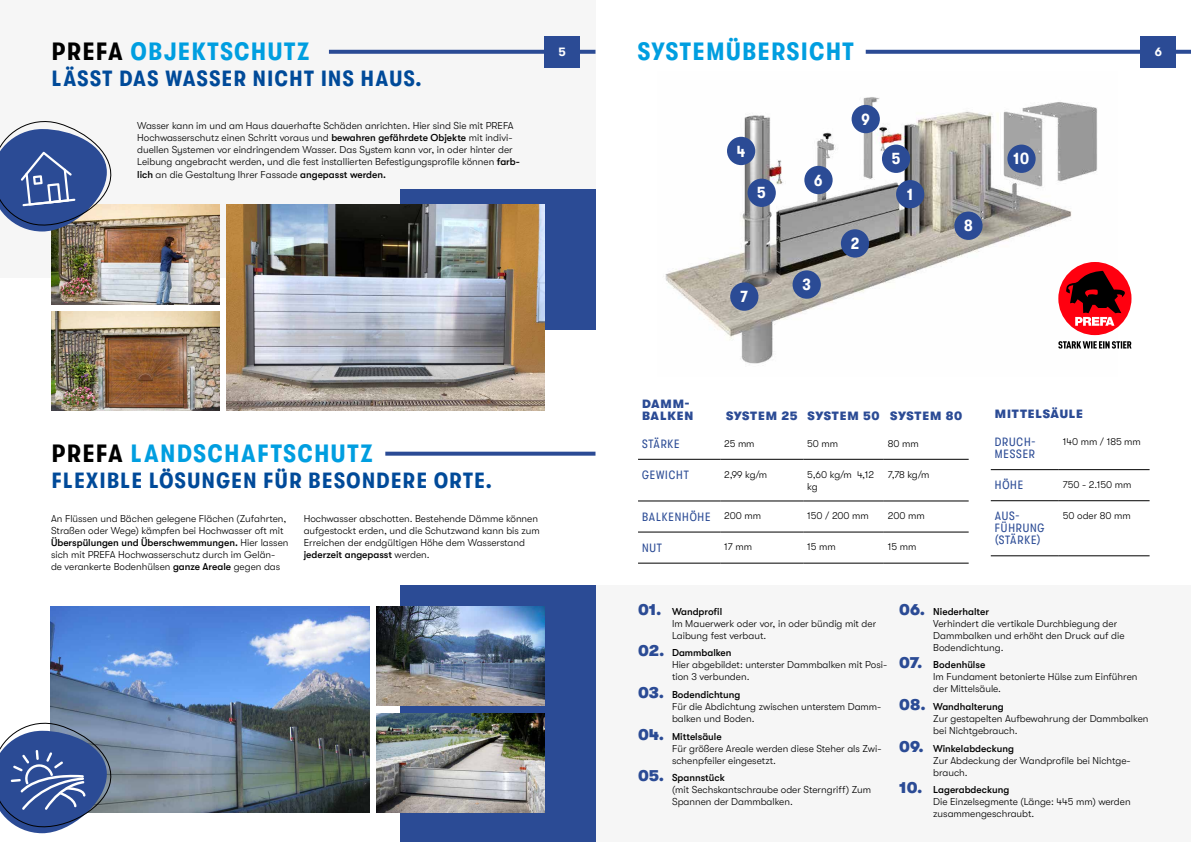
<style>
.page{position:relative;width:1191px;height:842px;background:#fff}
.page>*{position:absolute;margin:0;border:0;box-sizing:border-box;transform-origin:0 0}
.t1{font:700 condensed 25px "GT Walsheim Pro";letter-spacing:.07em;color:#009ee0}
.t2{font:700 condensed 22px "GT Walsheim Pro";letter-spacing:.07em;color:#004a99}
.t3{font:700 condensed 16px "GT Walsheim Pro";color:#fff}
.t4{font:condensed 12px/12px "GT Walsheim Pro";letter-spacing:.07em;color:#2b4b95}
.t5{font:900 12px/12px "GT Walsheim Pro";letter-spacing:.07em;color:#2b4b95}
.t6{font:700 12px "GT Walsheim Pro";color:#fff}
.t7{font:300 10px/12px "GT Walsheim Pro";color:#000}
.s1{color:#000}
.s2{font-weight:500}
.s3{font-weight:300;font-stretch:normal;font-size:10px;color:#000}
.s4{font-weight:900;font-size:16px;color:#2b4b95}
</style>
<div class="page">
<div style="left:0;top:0;width:595px;height:278px;background:#f6f6f6"></div>
<div style="left:595px;top:585px;width:596px;height:257px;background:#f6f6f6"></div>
<div style="left:400px;top:585px;width:195px;height:257px;background:#2b4b95"></div>
<div style="left:400px;top:189px;width:195px;height:141px;background:#2b4b95"></div>
<img style="left:226px;top:205px;width:318px;height:206px">
<img style="left:51px;top:607px;width:318px;height:206px">
<img style="left:51px;top:205px;width:168px;height:99px">
<img style="left:376px;top:607px;width:168px;height:99px">
<img style="left:51px;top:311px;width:168px;height:100px">
<img style="left:376px;top:713px;width:168px;height:100px">
<svg style="left:865px;top:50px;width:326px;height:4px"></svg>
<svg style="left:329px;top:50px;width:266px;height:4px"></svg>
<svg style="left:385px;top:452px;width:210px;height:4px"></svg>
<svg style="left:0;top:121px;width:117px;height:110px"></svg>
<svg style="left:0;top:717px;width:117px;height:116px"></svg>
<img style="left:665px;top:97px;width:452px;height:267px">
<hr style="left:638px;top:459px;width:82px;height:1px;background:#000">
<hr style="left:720px;top:459px;width:83px;height:1px;background:#000">
<hr style="left:803px;top:459px;width:81px;height:1px;background:#000">
<hr style="left:884px;top:459px;width:84px;height:1px;background:#000">
<hr style="left:638px;top:501px;width:82px;height:1px;background:#000">
<hr style="left:720px;top:501px;width:83px;height:1px;background:#000">
<hr style="left:803px;top:501px;width:81px;height:1px;background:#000">
<hr style="left:884px;top:501px;width:84px;height:1px;background:#000">
<hr style="left:638px;top:532px;width:82px;height:1px;background:#000">
<hr style="left:720px;top:532px;width:83px;height:1px;background:#000">
<hr style="left:803px;top:532px;width:81px;height:1px;background:#000">
<hr style="left:884px;top:532px;width:84px;height:1px;background:#000">
<hr style="left:638px;top:563px;width:82px;height:1px;background:#000">
<hr style="left:720px;top:563px;width:83px;height:1px;background:#000">
<hr style="left:803px;top:563px;width:81px;height:1px;background:#000">
<hr style="left:884px;top:563px;width:84px;height:1px;background:#000">
<hr style="left:990px;top:469px;width:68px;height:1px;background:#000">
<hr style="left:1058px;top:469px;width:91px;height:1px;background:#000">
<hr style="left:990px;top:500px;width:68px;height:1px;background:#000">
<hr style="left:1058px;top:500px;width:91px;height:1px;background:#000">
<hr style="left:990px;top:555px;width:68px;height:1px;background:#000">
<hr style="left:1058px;top:555px;width:91px;height:1px;background:#000">
<div style="left:896px;top:180px;width:28px;height:28px;background:#2b4b95;border-radius:50%"></div>
<div style="left:841px;top:229px;width:28px;height:29px;background:#2b4b95;border-radius:50%"></div>
<div style="left:792px;top:270px;width:29px;height:29px;background:#2b4b95;border-radius:50%"></div>
<div style="left:727px;top:137px;width:28px;height:28px;background:#2b4b95;border-radius:50%"></div>
<div style="left:747px;top:179px;width:29px;height:28px;background:#2b4b95;border-radius:50%"></div>
<div style="left:804px;top:166px;width:28px;height:28px;background:#2b4b95;border-radius:50%"></div>
<div style="left:730px;top:282px;width:28px;height:29px;background:#2b4b95;border-radius:50%"></div>
<div style="left:851px;top:105px;width:29px;height:28px;background:#2b4b95;border-radius:50%"></div>
<div style="left:882px;top:145px;width:28px;height:28px;background:#2b4b95;border-radius:50%"></div>
<div style="left:954px;top:212px;width:28px;height:28px;background:#2b4b95;border-radius:50%"></div>
<div style="left:1007px;top:145px;width:28px;height:28px;background:#2b4b95;border-radius:50%"></div>
<div style="left:1058px;top:262px;width:73px;height:73px;background:#ff000f;border-radius:50%"></div>
<svg style="left:1066px;top:271px;width:59px;height:55px"></svg>
<svg style="left:1058px;top:341px;width:73px;height:8px"></svg>
<div style="left:1140px;top:36px;width:36px;height:32px;background:#2b4b95"></div>
<div style="left:544px;top:36px;width:36px;height:32px;background:#2b4b95"></div>
<h1 class="t1" style="left:52px;top:37px;width:259px"><span class="s1">PREFA</span> OBJEKTSCHUTZ</h1>
<h1 class="t1" style="left:638px;top:37px;width:217px">SYSTEMÜBERSICHT</h1>
<h2 class="t2" style="left:52px;top:67px;width:371px">LÄSST DAS WASSER NICHT INS HAUS.</h2>
<p class="t6" style="left:558px;top:45px;width:9px">5</p>
<p class="t6" style="left:1154px;top:45px;width:9px">6</p>
<p class="t7" style="left:137px;top:120px;width:384px">Wasser kann im und am Haus dauerhafte Schäden anrichten. Hier sind Sie mit PREFA Hochwasserschutz einen Schritt voraus und <span class="s2">bewahren gefährdete Objekte</span> mit indivi&shy;duellen Systemen vor eindringendem Wasser. Das System kann vor, in oder hinter der Leibung angebracht werden, und die fest installierten Befestigungsprofile können <span class="s2">farb&shy;lich</span> an die Gestaltung Ihrer Fassade <span class="s2">angepasst werden.</span></p>
<h1 class="t1" style="left:52px;top:439px;width:322px"><span class="s1">PREFA</span> LANDSCHAFTSCHUTZ</h1>
<h2 class="t2" style="left:52px;top:468px;width:441px">FLEXIBLE LÖSUNGEN FÜR BESONDERE ORTE.</h2>
<p class="t7" style="left:51px;top:513px;width:239px">An Flüssen und Bächen gelegene Flächen (Zufahrten, Straßen oder Wege) kämpfen bei Hochwasser oft mit <span class="s2">Überspülungen und Überschwemmungen.</span> Hier lassen sich mit PREFA Hochwasserschutz durch im Gelän&shy;de verankerte Bodenhülsen <span class="s2">ganze Areale</span> gegen das</p>
<p class="t7" style="left:304px;top:513px;width:237px">Hochwasser abschotten. Bestehende Dämme können aufgestockt erden, und die Schutzwand kann bis zum Erreichen der endgültigen Höhe dem Wasserstand <span class="s2">jederzeit angepasst</span> werden.</p>
<h3 class="t3" style="left:736px;top:142px;width:10px">4</h3>
<h3 class="t3" style="left:757px;top:184px;width:10px">5</h3>
<h3 class="t3" style="left:740px;top:288px;width:9px">7</h3>
<h3 class="t3" style="left:814px;top:171px;width:10px">6</h3>
<h3 class="t3" style="left:802px;top:276px;width:10px">3</h3>
<h3 class="t3" style="left:861px;top:110px;width:10px">9</h3>
<h3 class="t3" style="left:850px;top:235px;width:10px">2</h3>
<h3 class="t3" style="left:891px;top:150px;width:10px">5</h3>
<h3 class="t3" style="left:907px;top:185px;width:7px">1</h3>
<h3 class="t3" style="left:964px;top:217px;width:10px">8</h3>
<h3 class="t3" style="left:1013px;top:150px;width:17px">10</h3>
<p class="t5" style="left:642px;top:398px;width:53px">DAMM-<br>BALKEN</p>
<p class="t5" style="left:726px;top:410px;width:238px">SYSTEM 25 SYSTEM 50 SYSTEM 80</p>
<p class="t4" style="left:642px;top:438px;width:39px">STÄRKE</p>
<p class="t7" style="left:724px;top:437px;width:32px">25 mm</p>
<p class="t7" style="left:807px;top:437px;width:32px">50 mm</p>
<p class="t7" style="left:888px;top:437px;width:32px">80 mm</p>
<p class="t4" style="left:642px;top:469px;width:48px">GEWICHT</p>
<p class="t7" style="left:724px;top:468px;width:44px">2,99 kg/m</p>
<p class="t7" style="left:807px;top:468px;width:68px">5,60 kg/m 4,12 kg</p>
<p class="t7" style="left:888px;top:468px;width:43px">7,78 kg/m</p>
<p class="t4" style="left:642px;top:511px;width:120px">BALKENHÖHE <span class="s3">200 mm</span></p>
<p class="t7" style="left:807px;top:510px;width:63px">150 / 200 mm</p>
<p class="t7" style="left:888px;top:510px;width:38px">200 mm</p>
<p class="t4" style="left:642px;top:542px;width:21px">NUT</p>
<p class="t7" style="left:724px;top:541px;width:29px">17 mm</p>
<p class="t7" style="left:807px;top:541px;width:30px">15 mm</p>
<p class="t7" style="left:888px;top:541px;width:30px">15 mm</p>
<p class="t5" style="left:994px;top:408px;width:90px">MITTELSÄULE</p>
<p class="t4" style="left:994px;top:436px;width:42px">DRUCH-<br>MESSER</p>
<p class="t7" style="left:1062px;top:436px;width:80px">140 mm / 185 mm</p>
<p class="t4" style="left:994px;top:479px;width:30px">HÖHE</p>
<p class="t7" style="left:1062px;top:479px;width:70px">750 - 2.150 mm</p>
<p class="t4" style="left:994px;top:510px;width:51px">AUS-<br>FÜHRUNG (STÄRKE)</p>
<p class="t7" style="left:1062px;top:510px;width:69px">50 oder 80 mm</p>
<p class="t7" style="left:672px;top:605px;width:206px;text-indent:-34px"><span class="s4">01.</span> <span class="s2">Wandprofil<br></span>Im Mauerwerk oder vor, in oder bündig mit der<br>Laibung fest verbaut.</p>
<p class="t7" style="left:672px;top:647px;width:217px;text-indent:-34px"><span class="s4">02.</span> <span class="s2">Dammbalken<br></span>Hier abgebildet: unterster Dammbalken mit Posi&shy;tion 3 verbunden.</p>
<p class="t7" style="left:672px;top:689px;width:211px;text-indent:-34px"><span class="s4">03.</span> <span class="s2">Bodendichtung<br></span>Für die Abdichtung zwischen unterstem Damm&shy;balken und Boden.</p>
<p class="t7" style="left:672px;top:730px;width:211px;text-indent:-34px"><span class="s4">04.</span> <span class="s2">Mittelsäule<br></span>Für größere Areale werden diese Steher als Zwi&shy;schenpfeiler eingesetzt.</p>
<p class="t7" style="left:672px;top:772px;width:200px;text-indent:-34px"><span class="s4">05.</span> <span class="s2">Spannstück<br></span>(mit Sechskantschraube oder Sterngriff) Zum<br>Spannen der Dammbalken.</p>
<p class="t7" style="left:933px;top:605px;width:193px;text-indent:-34px"><span class="s4">06.</span> <span class="s2">Niederhalter<br></span>Verhindert die vertikale Durchbiegung der<br>Dammbalken und erhöht den Druck auf die<br>Bodendichtung.</p>
<p class="t7" style="left:933px;top:659px;width:206px;text-indent:-34px"><span class="s4">07.</span> <span class="s2">Bodenhülse<br></span>Im Fundament betonierte Hülse zum Einführen der Mittelsäule.</p>
<p class="t7" style="left:933px;top:701px;width:217px;text-indent:-34px"><span class="s4">08.</span> <span class="s2">Wandhalterung<br></span>Zur gestapelten Aufbewahrung der Dammbalken bei Nichtgebrauch.</p>
<p class="t7" style="left:933px;top:742px;width:199px;text-indent:-34px"><span class="s4">09.</span> <span class="s2">Winkelabdeckung<br></span>Zur Abdeckung der Wandprofile bei Nichtge&shy;brauch.</p>
<p class="t7" style="left:933px;top:784px;width:199px;text-indent:-34px"><span class="s4">10.</span> <span class="s2">Lagerabdeckung<br></span>Die Einzelsegmente (Länge: 445 mm) werden zusammengeschraubt.</p>
</div>
